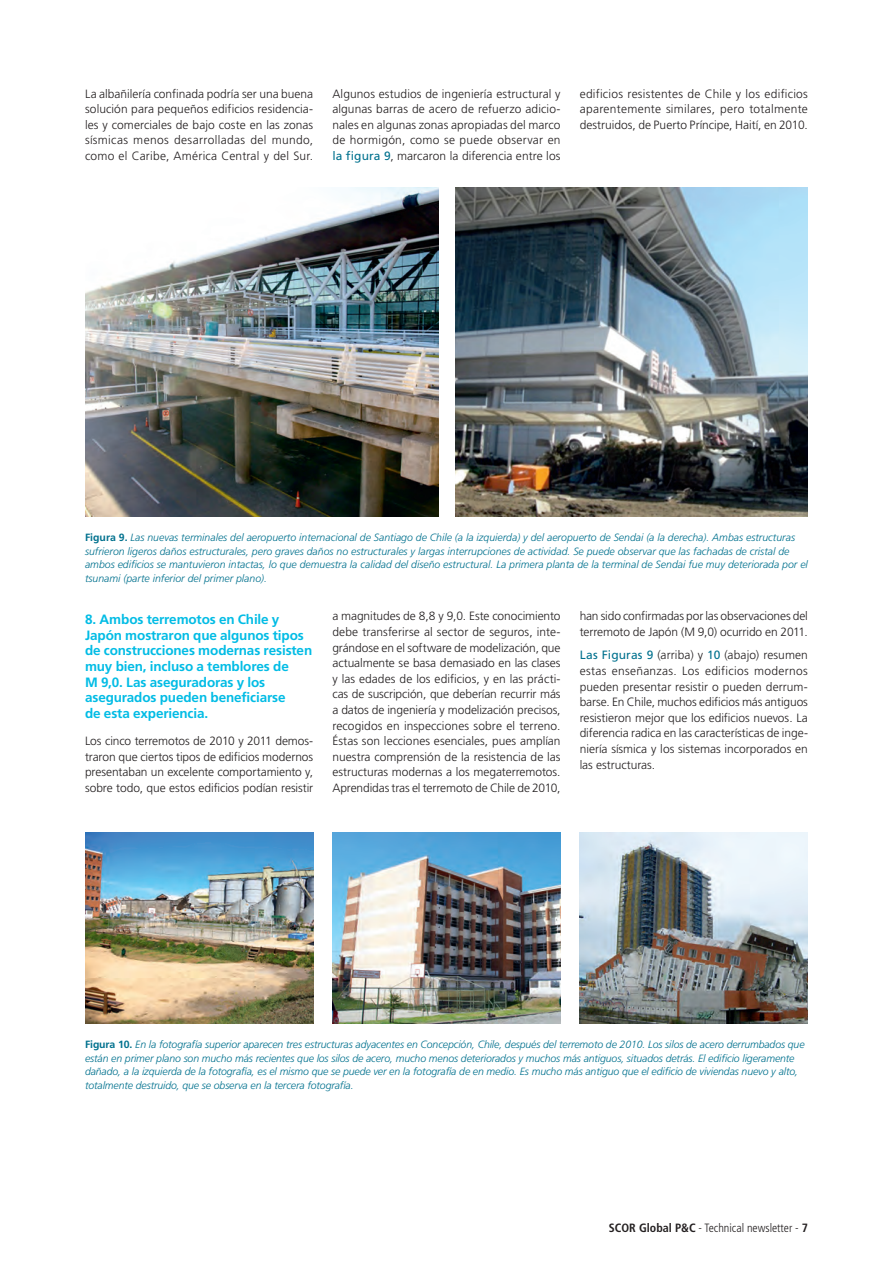
<style>
.page{position:relative;width:893px;height:1263px;background:#fff}
.page>*{position:absolute;margin:0;border:0;box-sizing:border-box;transform-origin:0 0}
.t1{font:700 13.5px/15.6px "Frutiger LT Std";letter-spacing:-.01em;color:#02bce5}
.t2{font:300 12px/15.6px "Frutiger LT Std";letter-spacing:-.005em;color:#231f20;text-align:justify}
.t3{font:300 condensed 12px "Frutiger LT Std";color:#231f20}
.t4{font:italic 300 10.5px/13.5px "Frutiger LT Std";color:#00718e}
.s1{font-weight:400;color:#00718e}
.s2{font-weight:700;font-style:normal}
.s3{font-weight:700}
</style>
<div class="page">
<img style="left:85px;top:188px;width:353px;height:328px">
<img style="left:455px;top:188px;width:353px;height:328px">
<img style="left:85px;top:832px;width:229px;height:191px">
<img style="left:333px;top:832px;width:228px;height:191px">
<img style="left:580px;top:832px;width:228px;height:191px">
<p class="t2" style="left:85px;top:86px;width:230px">La albañilería confinada podría ser una buena solución para pequeños edificios residencia&shy;les y comerciales de bajo coste en las zonas sísmicas menos desarrolladas del mundo, como el Caribe, América Central y del Sur.</p>
<p class="t2" style="left:332px;top:86px;width:230px">Algunos estudios de ingeniería estructural y algunas barras de acero de refuerzo adicio&shy;nales en algunas zonas apropiadas del marco de hormigón, como se puede observar en <span class="s1">la figura 9</span>, marcaron la diferencia entre los</p>
<p class="t2" style="left:580px;top:86px;width:230px">edificios resistentes de Chile y los edificios aparentemente similares, pero totalmente destruidos, de Puerto Príncipe, Haití, en 2010.</p>
<p class="t4" style="left:85px;top:532px;width:724px"><span class="s2">Figura 9.</span> Las nuevas terminales del aeropuerto internacional de Santiago de Chile (a la izquierda) y del aeropuerto de Sendai (a la derecha). Ambas estructuras sufrieron ligeros daños estructurales, pero graves daños no estructurales y largas interrupciones de actividad. Se puede observar que las fachadas de cristal de ambos edificios se mantuvieron intactas, lo que demuestra la calidad del diseño estructural. La primera planta de la terminal de Sendai fue muy deteriorada por el tsunami (parte inferior del primer plano).</p>
<p class="t1" style="left:85px;top:613px;width:229px">8. Ambos terremotos en Chile y<br>Japón mostraron que algunos tipos de construcciones modernas resisten muy bien, incluso a temblores de<br>M 9,0. Las aseguradoras y los asegurados pueden beneficiarse<br>de esta experiencia.</p>
<p class="t2" style="left:85px;top:733px;width:230px">Los cinco terremotos de 2010 y 2011 demos&shy;traron que ciertos tipos de edificios modernos presentaban un excelente comportamiento y, sobre todo, que estos edificios podían resistir</p>
<p class="t2" style="left:332px;top:609px;width:230px">a magnitudes de 8,8 y 9,0. Este conocimiento debe transferirse al sector de seguros, inte&shy;grándose en el software de modelización, que actualmente se basa demasiado en las clases y las edades de los edificios, y en las prácti&shy;cas de suscripción, que deberían recurrir más a datos de ingeniería y modelización precisos, recogidos en inspecciones sobre el terreno.<br>Éstas son lecciones esenciales, pues amplían nuestra comprensión de la resistencia de las estructuras modernas a los megaterremotos.<br>Aprendidas tras el terremoto de Chile de 2010,</p>
<p class="t2" style="left:580px;top:609px;width:230px">han sido confirmadas por las observaciones del terremoto de Japón (M 9,0) ocurrido en 2011.</p>
<p class="t2" style="left:580px;top:648px;width:230px"><span class="s1">Las Figuras 9</span> (arriba) y <span class="s1">10</span> (abajo) resumen estas enseñanzas. Los edificios modernos pueden presentar resistir o pueden derrum&shy;barse. En Chile, muchos edificios más antiguos resistieron mejor que los edificios nuevos. La diferencia radica en las características de inge&shy;niería sísmica y los sistemas incorporados en las estructuras.</p>
<p class="t4" style="left:85px;top:1039px;width:721px"><span class="s2">Figura 10.</span> En la fotografía superior aparecen tres estructuras adyacentes en Concepción, Chile, después del terremoto de 2010. Los silos de acero derrumbados que están en primer plano son mucho más recientes que los silos de acero, mucho menos deteriorados y muchos más antiguos, situados detrás. El edificio ligeramente dañado, a la izquierda de la fotografía, es el mismo que se puede ver en la fotografía de en medio. Es mucho más antiguo que el edificio de viviendas nuevo y alto, totalmente destruido, que se observa en la tercera fotografía.</p>
<p class="t3" style="left:609px;top:1220px;width:201px"><span class="s3">SCOR Global P&amp;C</span> - Technical newsletter - <span class="s3">7</span></p>
</div>
